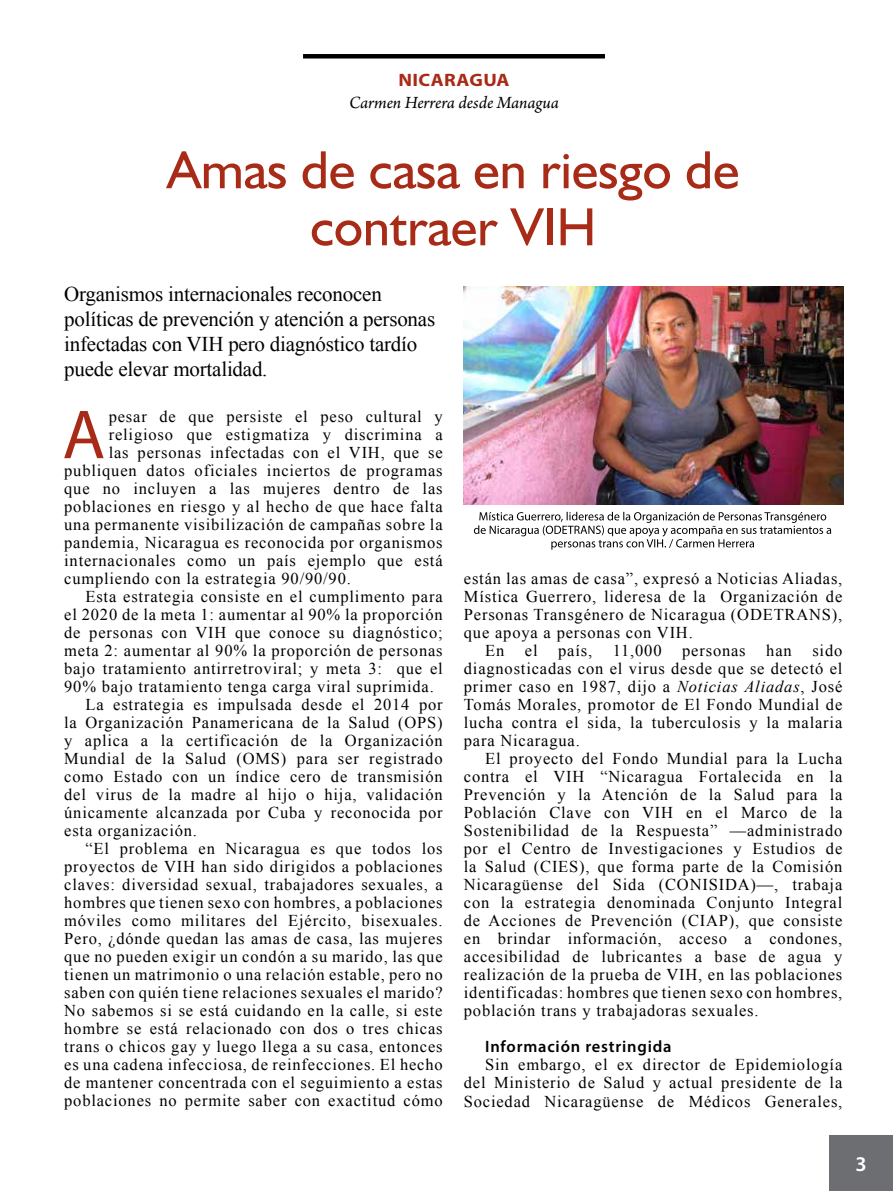
<style>
.page{position:relative;width:893px;height:1191px;background:#fff}
.page>*{position:absolute;margin:0;border:0;box-sizing:border-box;transform-origin:0 0}
.t1{font:69.9px "Myriad Pro";color:#a82b17}
.t2{font:54px/57px "Humanist 521 BT";color:#a82b17;text-align:center}
.t3{font:21px/25.2px "Times New Roman";letter-spacing:-.01em;color:#000}
.t4{font:600 21px "Myriad Pro";color:#fff}
.t5{font:italic 18px "Arno Pro";letter-spacing:-.005em;color:#000}
.t6{font:700 18px "Myriad Pro";letter-spacing:.02em;color:#a82b17;scale:1.1 1}
.t7{font:16.5px/18px "Times New Roman";letter-spacing:.05em;color:#000;text-align:justify}
.t8{font:600 16.5px "Myriad Pro";letter-spacing:.05em;color:#000}
.s1{font-style:italic}
</style>
<div class="page">
<div style="left:830px;top:1135px;width:63px;height:55px;background:#6d6e71"></div>
<hr style="left:303px;top:54px;width:302px;height:4px;background:#000">
<svg style="left:474px;top:512px;width:357px;height:38px"></svg>
<img style="left:463px;top:286px;width:380px;height:218px">
<p class="t6" style="left:398px;top:68px;width:103px">NICARAGUA</p>
<p class="t5" style="left:349px;top:92px;width:211px">Carmen Herrera desde Managua</p>
<h2 class="t2" style="left:167px;top:140px;width:574px">Amas de casa en riesgo de contraer VIH</h2>
<p class="t3" style="left:64px;top:281px;width:373px">Organismos internacionales reconocen políticas de prevención y atención a personas infectadas con VIH pero diagnóstico tardío puede elevar mortalidad.</p>
<h1 class="t1" style="left:62px;top:391px;width:44px">A</h1>
<p class="t7" style="left:109px;top:407px;width:335px">pesar de que persiste el peso cultural y</p>
<p class="t7" style="left:109px;top:425px;width:335px">religioso que estigmatiza y discrimina a</p>
<p class="t7" style="left:109px;top:443px;width:335px">las personas infectadas con el VIH, que se</p>
<p class="t7" style="left:64px;top:461px;width:380px">publiquen datos oficiales inciertos de programas</p>
<p class="t7" style="left:64px;top:479px;width:380px">que no incluyen a las mujeres dentro de las</p>
<p class="t7" style="left:64px;top:497px;width:380px">poblaciones en riesgo y al hecho de que hace falta</p>
<p class="t7" style="left:64px;top:515px;width:380px">una permanente visibilización de campañas sobre la</p>
<p class="t7" style="left:64px;top:533px;width:380px">pandemia, Nicaragua es reconocida por organismos</p>
<p class="t7" style="left:64px;top:551px;width:380px">internacionales como un país ejemplo que está</p>
<p class="t7" style="left:64px;top:569px;width:288px">cumpliendo con la estrategia 90/90/90.</p>
<p class="t7" style="left:85px;top:587px;width:359px">Esta estrategia consiste en el cumplimento para</p>
<p class="t7" style="left:64px;top:605px;width:380px">el 2020 de la meta 1: aumentar al 90% la proporción</p>
<p class="t7" style="left:64px;top:623px;width:380px">de personas con VIH que conoce su diagnóstico;</p>
<p class="t7" style="left:64px;top:641px;width:380px">meta 2: aumentar al 90% la proporción de personas</p>
<p class="t7" style="left:64px;top:659px;width:380px">bajo tratamiento antirretroviral; y meta 3: que el</p>
<p class="t7" style="left:64px;top:677px;width:371px">90% bajo tratamiento tenga carga viral suprimida.</p>
<p class="t7" style="left:85px;top:695px;width:359px">La estrategia es impulsada desde el 2014 por</p>
<p class="t7" style="left:64px;top:713px;width:380px">la Organización Panamericana de la Salud (OPS)</p>
<p class="t7" style="left:64px;top:731px;width:380px">y aplica a la certificación de la Organización</p>
<p class="t7" style="left:64px;top:749px;width:380px">Mundial de la Salud (OMS) para ser registrado</p>
<p class="t7" style="left:64px;top:767px;width:380px">como Estado con un índice cero de transmisión</p>
<p class="t7" style="left:64px;top:785px;width:380px">del virus de la madre al hijo o hija, validación</p>
<p class="t7" style="left:64px;top:803px;width:380px">únicamente alcanzada por Cuba y reconocida por</p>
<p class="t7" style="left:64px;top:821px;width:134px">esta organización.</p>
<p class="t7" style="left:85px;top:839px;width:359px">“El problema en Nicaragua es que todos los</p>
<p class="t7" style="left:64px;top:857px;width:380px">proyectos de VIH han sido dirigidos a poblaciones</p>
<p class="t7" style="left:64px;top:875px;width:380px">claves: diversidad sexual, trabajadores sexuales, a</p>
<p class="t7" style="left:64px;top:893px;width:380px">hombres que tienen sexo con hombres, a poblaciones</p>
<p class="t7" style="left:64px;top:911px;width:380px">móviles como militares del Ejército, bisexuales.</p>
<p class="t7" style="left:64px;top:929px;width:380px">Pero, ¿dónde quedan las amas de casa, las mujeres</p>
<p class="t7" style="left:64px;top:947px;width:380px">que no pueden exigir un condón a su marido, las que</p>
<p class="t7" style="left:64px;top:965px;width:380px">tienen un matrimonio o una relación estable, pero no</p>
<p class="t7" style="left:64px;top:983px;width:380px">saben con quién tiene relaciones sexuales el marido?</p>
<p class="t7" style="left:64px;top:1001px;width:380px">No sabemos si se está cuidando en la calle, si este</p>
<p class="t7" style="left:64px;top:1019px;width:380px">hombre se está relacionado con dos o tres chicas</p>
<p class="t7" style="left:64px;top:1037px;width:380px">trans o chicos gay y luego llega a su casa, entonces</p>
<p class="t7" style="left:64px;top:1055px;width:380px">es una cadena infecciosa, de reinfecciones. El hecho</p>
<p class="t7" style="left:64px;top:1073px;width:380px">de mantener concentrada con el seguimiento a estas</p>
<p class="t7" style="left:64px;top:1091px;width:380px">poblaciones no permite saber con exactitud cómo</p>
<p class="t7" style="left:464px;top:569px;width:380px">están las amas de casa”, expresó a Noticias Aliadas, Mística Guerrero, lideresa de la Organización de Personas Transgénero de Nicaragua (ODETRANS), que apoya a personas con VIH.</p>
<p class="t7" style="left:464px;top:641px;width:380px;text-indent:21px">En el país, 11,000 personas han sido diagnosticadas con el virus desde que se detectó el primer caso en 1987, dijo a <span class="s1">Noticias Aliadas</span>, José Tomás Morales, promotor de El Fondo Mundial de lucha contra el sida, la tuberculosis y la malaria para Nicaragua.</p>
<p class="t7" style="left:464px;top:749px;width:380px;text-indent:21px">El proyecto del Fondo Mundial para la Lucha contra el VIH “Nicaragua Fortalecida en la Prevención y la Atención de la Salud para la Población Clave con VIH en el Marco de la Sostenibilidad de la Respuesta” —administrado por el Centro de Investigaciones y Estudios de la Salud (CIES), que forma parte de la Comisión Nicaragüense del Sida (CONISIDA)—, trabaja con la estrategia denominada Conjunto Integral de Acciones de Prevención (CIAP), que consiste en brindar información, acceso a condones, accesibilidad de lubricantes a base de agua y realización de la prueba de VIH, en las poblaciones identificadas: hombres que tienen sexo con hombres, población trans y trabajadoras sexuales.</p>
<p class="t8" style="left:485px;top:1036px;width:188px">Información restringida</p>
<p class="t7" style="left:464px;top:1055px;width:380px;text-indent:21px">Sin embargo, el ex director de Epidemiología del Ministerio de Salud y actual presidente de la Sociedad Nicaragüense de Médicos Generales,</p>
<p class="t4" style="left:855px;top:1150px;width:13px">3</p>
</div>
